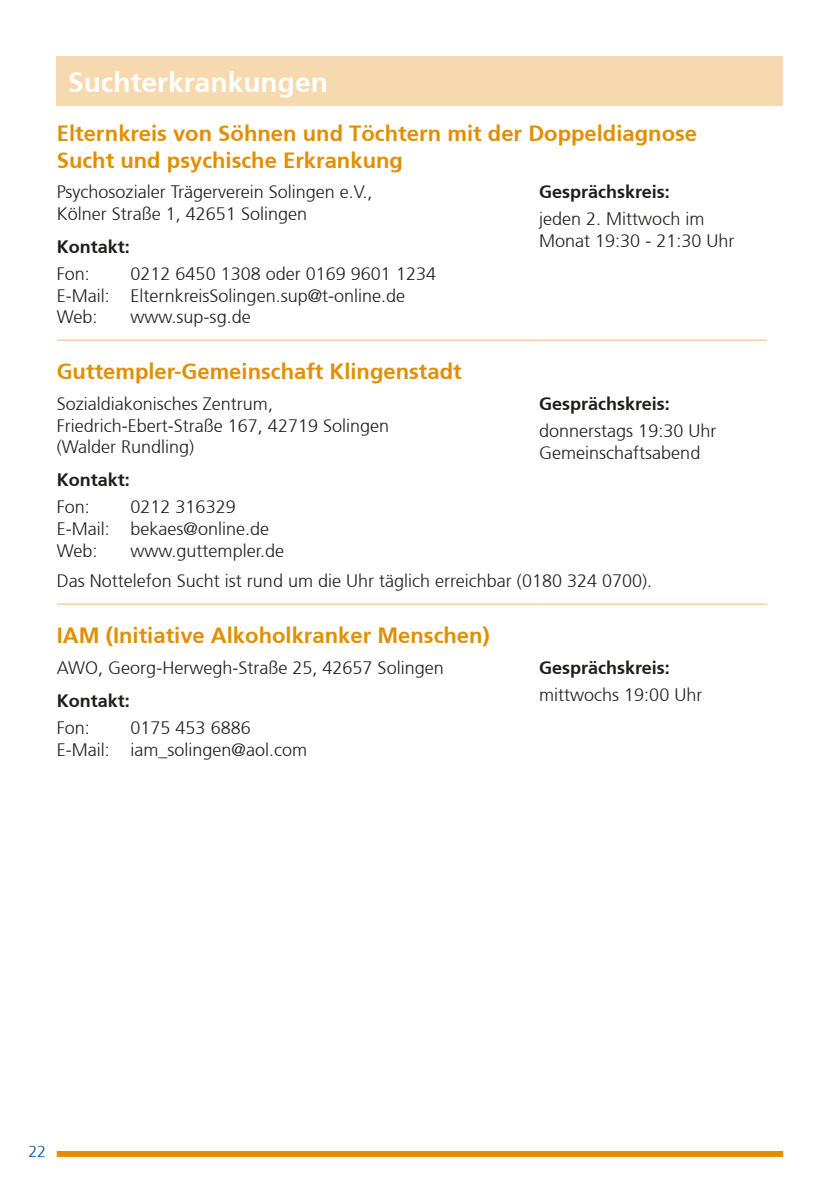
<style>
.page{position:relative;width:840px;height:1191px;background:#fff}
.page>*{position:absolute;margin:0;border:0;box-sizing:border-box;transform-origin:0 0}
.t1{font:700 28px "Frutiger";color:#fff}
.t2{font:700 22px/26.4px "Frutiger";color:#e18f00}
.t3{font:300 18px/21.6px "Frutiger";color:#1d1d1b}
.t4{font:700 18px "Frutiger";color:#1d1d1b}
.t5{font:300 16px "Frutiger";color:#004f9f}
</style>
<div class="page">
<hr style="left:57px;top:339px;width:482px;height:2px;background:#f7d9b0">
<hr style="left:539px;top:339px;width:227px;height:2px;background:#f7d9b0">
<hr style="left:57px;top:603px;width:482px;height:2px;background:#f7d9b0">
<hr style="left:539px;top:603px;width:227px;height:2px;background:#f7d9b0">
<div style="left:57px;top:1151px;width:725px;height:6px;background:#e18f00"></div>
<div style="left:57px;top:57px;width:725px;height:49px;background:#f7d9b0"></div>
<h1 class="t1" style="left:68px;top:66px;width:261px">Suchterkrankungen</h1>
<p class="t2" style="left:57px;top:120px;width:641px">Elternkreis von Söhnen und Töchtern mit der Doppeldiagnose<br>Sucht und psychische Erkrankung</p>
<p class="t3" style="left:57px;top:181px;width:317px">Psychosozialer Trägerverein Solingen e.V.,<br>Kölner Straße 1, 42651 Solingen</p>
<p class="t4" style="left:57px;top:236px;width:75px">Kontakt:</p>
<p class="t3" style="left:57px;top:263px;width:35px">Fon:</p>
<p class="t4" style="left:539px;top:181px;width:132px">Gesprächskreis:</p>
<p class="t3" style="left:539px;top:209px;width:197px">jeden 2. Mittwoch im<br>Monat 19:30 - 21:30 Uhr</p>
<p class="t3" style="left:57px;top:263px;width:380px;text-indent:74px">0212 6450 1308 oder 0169 9601 1234<br>E-Mail: ElternkreisSolingen.sup@t-online.de<br>Web:</p>
<p class="t3" style="left:130px;top:306px;width:122px">www.sup-sg.de</p>
<p class="t2" style="left:57px;top:359px;width:406px">Guttempler-Gemeinschaft Klingenstadt</p>
<p class="t3" style="left:57px;top:393px;width:334px">Sozialdiakonisches Zentrum,<br>Friedrich-Ebert-Straße 167, 42719 Solingen (Walder Rundling)</p>
<p class="t4" style="left:57px;top:469px;width:75px">Kontakt:</p>
<p class="t3" style="left:57px;top:496px;width:35px">Fon:</p>
<p class="t3" style="left:57px;top:496px;width:214px;text-indent:74px">0212 316329<br>E-Mail: bekaes@online.de<br>Web:</p>
<p class="t3" style="left:130px;top:540px;width:155px">www.guttempler.de</p>
<p class="t4" style="left:539px;top:393px;width:132px">Gesprächskreis:</p>
<p class="t3" style="left:539px;top:420px;width:179px">donnerstags 19:30 Uhr<br>Gemeinschaftsabend</p>
<p class="t3" style="left:57px;top:570px;width:596px">Das Nottelefon Sucht ist rund um die Uhr täglich erreichbar (0180 324 0700).</p>
<p class="t2" style="left:57px;top:622px;width:434px">IAM (Initiative Alkoholkranker Menschen)</p>
<p class="t3" style="left:57px;top:657px;width:388px">AWO, Georg-Herwegh-Straße 25, 42657 Solingen</p>
<p class="t4" style="left:57px;top:690px;width:75px">Kontakt:</p>
<p class="t3" style="left:57px;top:717px;width:35px">Fon:</p>
<p class="t4" style="left:539px;top:657px;width:132px">Gesprächskreis:</p>
<p class="t3" style="left:539px;top:684px;width:165px">mittwochs 19:00 Uhr</p>
<p class="t3" style="left:57px;top:717px;width:252px;text-indent:74px">0175 453 6886<br>E-Mail: iam_solingen@aol.com</p>
<p class="t5" style="left:28px;top:1142px;width:19px">22</p>
</div>
